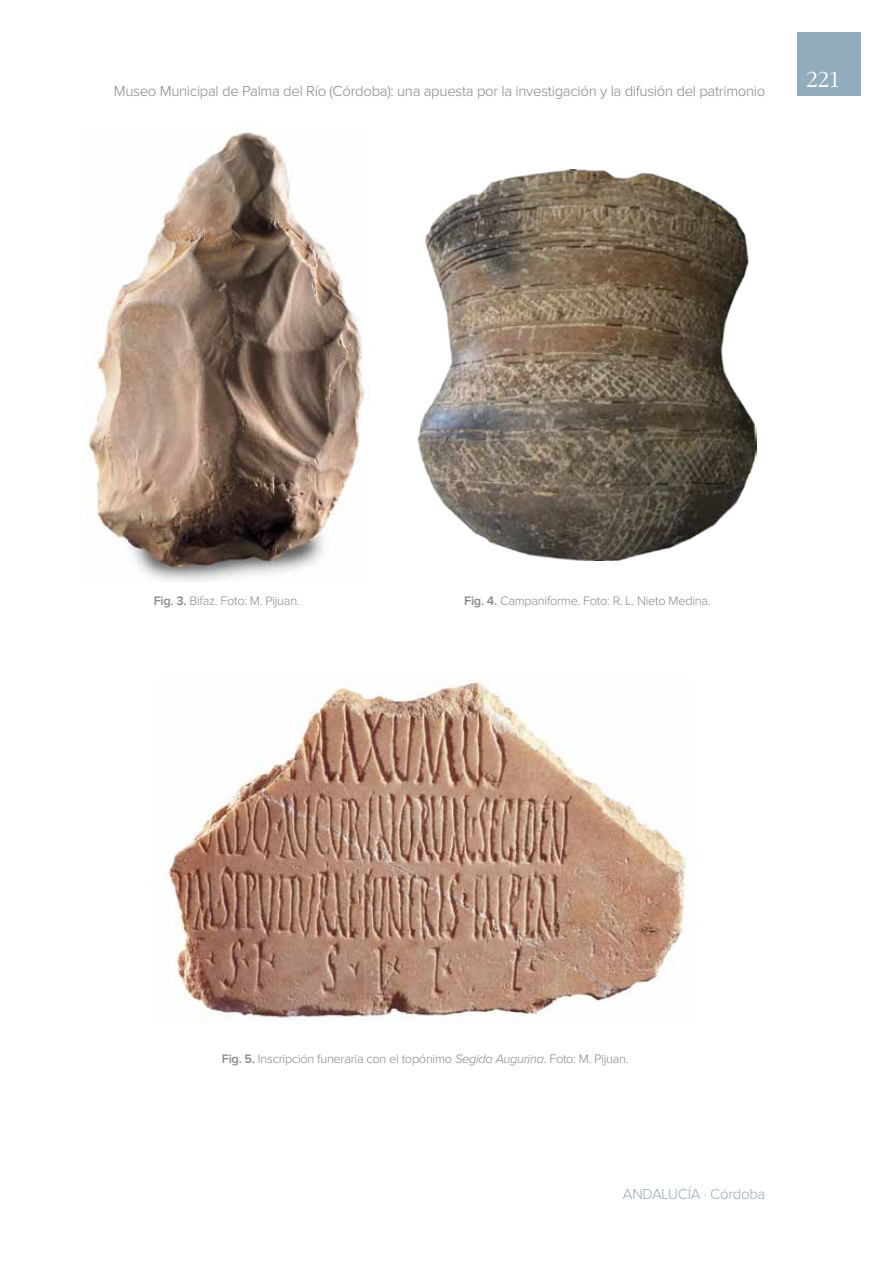
<style>
.page{position:relative;width:893px;height:1263px;background:#fff}
.page>*{position:absolute;margin:0;border:0;box-sizing:border-box;transform-origin:0 0}
.t1{font:300 24px "ITC Garamond Std";color:#fff}
.t2{font:300 15px "Proxima Nova";letter-spacing:-.02em;color:#87888a}
.t3{font:300 15px "Proxima Nova";letter-spacing:-.02em;color:#91acbc}
.t4{font:300 12.75px "Proxima Nova";letter-spacing:-.02em;color:#87888a}
.s1{font-weight:600}
.s2{font-style:italic}
</style>
<div class="page">
<div style="left:797px;top:32px;width:64px;height:64px;background:#91acbc"></div>
<img style="left:85px;top:132px;width:280px;height:449px">
<img style="left:418px;top:170px;width:339px;height:390px">
<img style="left:167px;top:676px;width:519px;height:344px">
<p class="t2" style="left:114px;top:84px;width:653px">Museo Municipal de Palma del Río (Córdoba): una apuesta por la investigación y la difusión del patrimonio</p>
<h1 class="t1" style="left:806px;top:67px;width:36px">221</h1>
<p class="t4" style="left:154px;top:594px;width:148px"><span class="s1">Fig. 3.</span> Bifaz. Foto: M. Pijuan.</p>
<p class="t4" style="left:464px;top:594px;width:248px"><span class="s1">Fig. 4.</span> Campaniforme. Foto: R. L. Nieto Medina.</p>
<p class="t4" style="left:222px;top:1053px;width:408px"><span class="s1">Fig. 5.</span> Inscripción funeraria con el topónimo <span class="s2">Segida Augurina</span>. Foto: M. Pijuan.</p>
<p class="t3" style="left:623px;top:1187px;width:144px">ANDALUCÍA · Córdoba</p>
</div>
